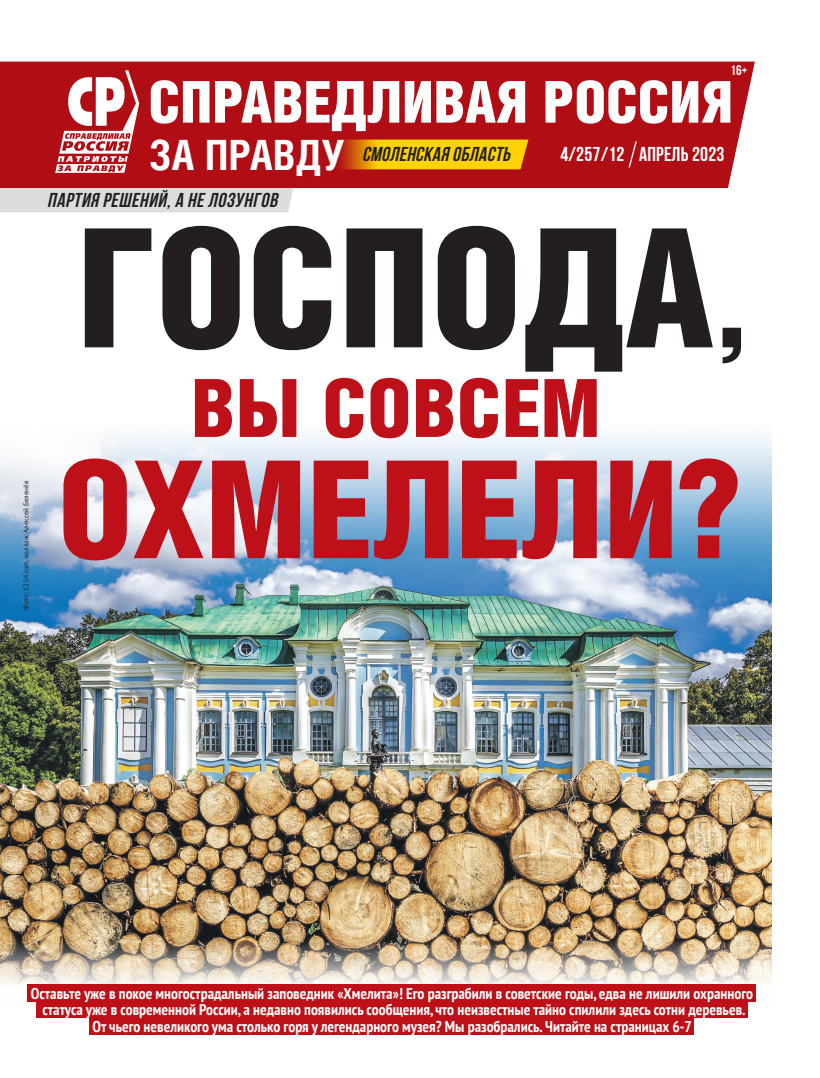
<style>
.page{position:relative;width:820px;height:1078px;background:#fff}
.page>*{position:absolute;margin:0;border:0;box-sizing:border-box;transform-origin:0 0}
.Заголовок_основной{font:165.5px "Helios Cond Black C";color:#231f20}
.Заголовок_основной-2{font:135.7px "Helios Cond Black C";color:#bd1018}
.Заголовок_основной-3{font:80.5px "Helios Cond Black C";letter-spacing:.005em;color:#bd1018}
.t1{font:57.8px "Helios Cond Black C";letter-spacing:-.005em;color:#fff}
.t2{font:700 41.7px "Helios Cond C";letter-spacing:.01em;color:#fff}
.t3{font:italic 700 20px "Bebas Neue";color:#231f20}
.t4{font:700 20px "Bebas Neue";letter-spacing:.01em;color:#fff}
.Лид{font:700 condensed 15.6px "PT Sans";color:#fff}
.t5{font:700 13.9px "Bebas Neue";color:#fff}
.Подпись_к_фото{font:7px "PT Sans";color:#231f20}
.s1{font-size:117.5px}
</style>
<div class="page">
<img style="left:0;top:435px;width:771px;height:573px">
<div style="left:0;top:62px;width:754px;height:126px;background:#b00d15"></div>
<svg style="left:55px;top:70px;width:84px;height:103px"></svg>
<svg style="left:627px;top:140px;width:10px;height:29px"></svg>
<div style="left:384px;top:139px;width:144px;height:30px;background:#fed304"></div>
<svg style="left:327px;top:135px;width:57px;height:39px;background:#ca510e"></svg>
<div style="left:0;top:188px;width:293px;height:24px;background:#dcdddf"></div>
<div style="left:28px;top:983px;width:727px;height:18px;background:#bd1018"></div>
<div style="left:36px;top:1000px;width:711px;height:17px;background:#bd1018"></div>
<div style="left:89px;top:1016px;width:605px;height:18px;background:#bd1018"></div>
<p class="t5" style="left:730px;top:63px;width:18px">16+</p>
<p class="t1" style="left:148px;top:69px;width:586px">СПРАВЕДЛИВАЯ РОССИЯ</p>
<p class="Подпись_к_фото" style="left:21px;top:609px;width:130px;rotate:-90deg">Фото: 123rf.com, коллаж: Алексей Беленёв</p>
<p class="t2" style="left:149px;top:130px;width:196px">ЗА ПРАВДУ</p>
<p class="t4" style="left:560px;top:143px;width:66px">4/257/12</p>
<p class="t4" style="left:639px;top:143px;width:87px">АПРЕЛЬ 2023</p>
<p class="t3" style="left:47px;top:189px;width:236px">ПАРТИЯ РЕШЕНИЙ,А НЕ ЛОЗУНГОВ</p>
<p class="t3" style="left:362px;top:143px;width:154px">СМОЛЕНСКАЯ ОБЛАСТЬ</p>
<p class="Заголовок_основной" style="left:76px;top:194px;width:676px">ГОСПОДА<span class="s1">,</span></p>
<p class="Заголовок_основной-3" style="left:191px;top:362px;width:411px">ВЫ СОВСЕМ</p>
<p class="Заголовок_основной-2" style="left:58px;top:432px;width:687px">ОХМЕЛЕЛИ?</p>
<p class="Лид" style="left:31px;top:982px;width:723px">Оставьте уже в покое многострадальный заповедник «Хмелита»! Его разграбили в советские годы, едва не лишили охранного</p>
<p class="Лид" style="left:42px;top:999px;width:704px">статуса уже в современной России, а недавно появились сообщения, что неизвестные тайно спилили здесь сотни деревьев.</p>
<p class="Лид" style="left:92px;top:1015px;width:600px">От чьего невеликого ума столько горя у легендарного музея? Мы разобрались. Читайте на страницах 6-7</p>
</div>
